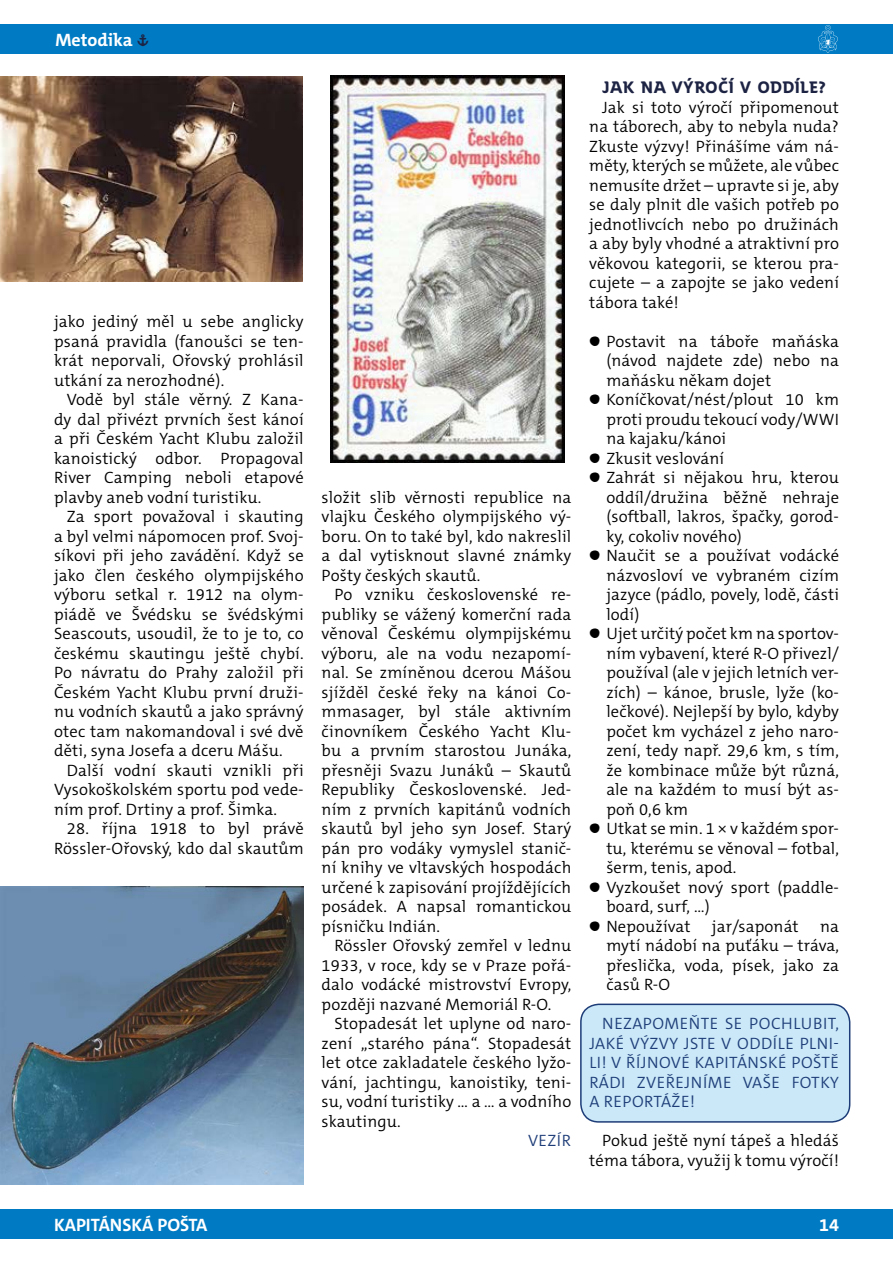
<style>
.page{position:relative;width:893px;height:1263px;background:#fff}
.page>*{position:absolute;margin:0;border:0;box-sizing:border-box;transform-origin:0 0}
.t1{font:700 18px "The Mix C5";color:#fff}
.t2{font:300 16.5px/19.5px "The Mix C5";letter-spacing:.01em;color:#000;text-align:justify}
.t3{font:300 16.5px/19.5px "The Mix C5";letter-spacing:.03em;color:#1e3d78;text-align:justify}
.t4{font:700 16.5px "SKAUT";color:#1d2343}
.s1{font-family:"SKAUT";font-size:16.5px;color:#1d2343}
.s2{font-family:"SKAUT";font-weight:700}
</style>
<div class="page">
<div style="left:581px;top:1004px;width:269px;height:118px;background:#cae8f8;border-radius:18px"></div>
<div style="left:580px;top:1003px;width:270px;height:120px;border:2px solid #1e3d78;border-radius:18px"></div>
<div style="left:0;top:1209px;width:893px;height:30px;background:#007bc3"></div>
<div style="left:0;top:24px;width:893px;height:30px;background:#007bc3"></div>
<svg style="left:818px;top:25px;width:20px;height:28px"></svg>
<img style="left:0;top:76px;width:303px;height:206px">
<img style="left:330px;top:75px;width:235px;height:387px">
<img style="left:0;top:886px;width:304px;height:298px">
<p class="t1" style="left:55px;top:28px;width:95px">Metodika <span class="s1">»</span></p>
<p class="t2" style="left:54px;top:312px;width:251px">jako jediný měl u sebe anglicky psaná pravidla (fanoušci se ten&shy;krát neporvali, Ořovský prohlásil utkání za nerozhodné).</p>
<p class="t2" style="left:54px;top:390px;width:251px;text-indent:13px">Vodě byl stále věrný. Z Kana&shy;dy dal přivézt prvních šest kánoí a při Českém Yacht Klubu založil kanoistický odbor. Propagoval River Camping neboli etapové plavby aneb vodní turistiku.</p>
<p class="t2" style="left:54px;top:507px;width:251px;text-indent:13px">Za sport považoval i skauting a byl velmi nápomocen prof. Svoj&shy;síkovi při jeho zavádění. Když se jako člen českého olympijského výboru setkal r. 1912 na olym&shy;piádě ve Švédsku se švédskými Seascouts, usoudil, že to je to, co českému skautingu ještě chybí.<br>Po návratu do Prahy založil při Českém Yacht Klubu první druži&shy;nu vodních skautů a jako správný otec tam nakomandoval i své dvě děti, syna Josefa a dceru Mášu.</p>
<p class="t2" style="left:54px;top:760px;width:251px;text-indent:13px">Další vodní skauti vznikli při Vysokoškolském sportu pod vede&shy;ním prof. Drtiny a prof. Šimka.</p>
<p class="t2" style="left:54px;top:819px;width:251px;text-align:right">28. října 1918 to byl právě<br>Rössler-Ořovský, kdo dal skautům</p>
<p class="t2" style="left:322px;top:487px;width:251px">složit slib věrnosti republice na vlajku Českého olympijského vý&shy;boru. On to také byl, kdo nakreslil a dal vytisknout slavné známky Pošty českých skautů.</p>
<p class="t2" style="left:322px;top:585px;width:251px;text-indent:13px">Po vzniku československé re&shy;publiky se vážený komerční rada věnoval Českému olympijskému výboru, ale na vodu nezapomí&shy;nal. Se zmíněnou dcerou Mášou sjížděl české řeky na kánoi Co&shy;mmasager, byl stále aktivním činovníkem Českého Yacht Klu&shy;bu a prvním starostou Junáka, přesněji Svazu Junáků – Skautů Republiky Československé. Jed&shy;ním z prvních kapitánů vodních skautů byl jeho syn Josef. Starý pán pro vodáky vymyslel stanič&shy;ní knihy ve vltavských hospodách určené k zapisování projíždějících posádek. A napsal romantickou písničku Indián.</p>
<p class="t2" style="left:322px;top:936px;width:251px;text-indent:13px">Rössler Ořovský zemřel v lednu 1933, v roce, kdy se v Praze pořá&shy;dalo vodácké mistrovství Evropy, později nazvané Memoriál R-O.</p>
<p class="t2" style="left:322px;top:1014px;width:251px;text-indent:13px">Stopadesát let uplyne od naro&shy;zení „starého pána“. Stopadesát let otce zakladatele českého lyžo&shy;vání, jachtingu, kanoistiky, teni&shy;su, vodní turistiky ... a ... a vodního skautingu.</p>
<p class="t3" style="left:528px;top:1131px;width:45px">VEZÍR</p>
<p class="t4" style="left:602px;top:77px;width:225px">JAK NA VÝROČÍ V ODDÍLE?</p>
<p class="t2" style="left:589px;top:97px;width:251px;text-indent:13px">Jak si toto výročí připomenout na táborech, aby to nebyla nuda?<br>Zkuste výzvy! Přinášíme vám ná&shy;měty, kterých se můžete, ale vůbec nemusíte držet – upravte si je, aby se daly plnit dle vašich potřeb po jednotlivcích nebo po družinách a aby byly vhodné a atraktivní pro věkovou kategorii, se kterou pra&shy;cujete – a zapojte se jako vedení tábora také!</p>
<p class="t2" style="left:589px;top:332px;width:251px"><span class="s2">¶</span> Postavit na táboře maňáska</p>
<p class="t2" style="left:606px;top:351px;width:234px">(návod najdete zde) nebo na</p>
<p class="t2" style="left:606px;top:371px;width:166px">maňásku někam dojet</p>
<p class="t2" style="left:589px;top:390px;width:251px"><span class="s2">¶</span> Koníčkovat/nést/plout 10 km</p>
<p class="t2" style="left:606px;top:410px;width:234px">proti proudu tekoucí vody/WWI</p>
<p class="t2" style="left:606px;top:429px;width:121px">na kajaku/kánoi</p>
<p class="t2" style="left:589px;top:449px;width:136px"><span class="s2">¶</span> Zkusit veslování</p>
<p class="t2" style="left:589px;top:468px;width:251px"><span class="s2">¶</span> Zahrát si nějakou hru, kterou</p>
<p class="t2" style="left:606px;top:488px;width:234px">oddíl/družina běžně nehraje</p>
<p class="t2" style="left:606px;top:507px;width:234px">(softball, lakros, špačky, gorod-</p>
<p class="t2" style="left:606px;top:527px;width:137px">ky, cokoliv nového)</p>
<p class="t2" style="left:589px;top:546px;width:251px"><span class="s2">¶</span> Naučit se a používat vodácké</p>
<p class="t2" style="left:606px;top:566px;width:234px">názvosloví ve vybraném cizím</p>
<p class="t2" style="left:606px;top:585px;width:234px">jazyce (pádlo, povely, lodě, části</p>
<p class="t2" style="left:606px;top:605px;width:35px">lodí)</p>
<p class="t2" style="left:589px;top:624px;width:251px"><span class="s2">¶</span> Ujet určitý počet km na sportov-</p>
<p class="t2" style="left:606px;top:644px;width:234px">ním vybavení, které R-O přivezl/</p>
<p class="t2" style="left:606px;top:663px;width:234px">používal (ale v jejich letních ver-</p>
<p class="t2" style="left:606px;top:683px;width:234px">zích) – kánoe, brusle, lyže (ko-</p>
<p class="t2" style="left:606px;top:702px;width:234px">lečkové). Nejlepší by bylo, kdyby</p>
<p class="t2" style="left:606px;top:722px;width:234px">počet km vycházel z jeho naro-</p>
<p class="t2" style="left:606px;top:741px;width:234px">zení, tedy např. 29,6 km, s tím,</p>
<p class="t2" style="left:606px;top:761px;width:234px">že kombinace může být různá,</p>
<p class="t2" style="left:606px;top:780px;width:234px">ale na každém to musí být as-</p>
<p class="t2" style="left:606px;top:800px;width:83px">poň 0,6 km</p>
<p class="t2" style="left:589px;top:819px;width:251px"><span class="s2">¶</span> Utkat se min. 1 × v každém spor-</p>
<p class="t2" style="left:606px;top:839px;width:234px">tu, kterému se věnoval – fotbal,</p>
<p class="t2" style="left:606px;top:858px;width:132px">šerm, tenis, apod.</p>
<p class="t2" style="left:589px;top:878px;width:251px"><span class="s2">¶</span> Vyzkoušet nový sport (paddle-</p>
<p class="t2" style="left:606px;top:897px;width:105px">board, surf, …)</p>
<p class="t2" style="left:589px;top:917px;width:103px"><span class="s2">¶</span> Nepoužívat</p>
<p class="t2" style="left:712px;top:917px;width:88px">jar/saponát</p>
<p class="t2" style="left:606px;top:917px;width:234px;text-indent:214px">na mytí nádobí na puťáku – tráva, přeslička, voda, písek, jako za časů R-O</p>
<p class="t3" style="left:589px;top:1014px;width:251px;text-indent:13px">NEZAPOMEŇTE SE POCHLUBIT, JAKÉ VÝZVY JSTE V ODDÍLE PLNI-LI! V ŘÍJNOVÉ KAPITÁNSKÉ POŠTĚ RÁDI ZVEŘEJNÍME VAŠE FOTKY A REPORTÁŽE!</p>
<p class="t2" style="left:589px;top:1131px;width:251px;text-align:right">Pokud ještě nyní tápeš a hledáš téma tábora, využij k tomu výročí!</p>
<p class="t1" style="left:54px;top:1213px;width:155px">KAPITÁNSKÁ POŠTA</p>
<p class="t1" style="left:819px;top:1213px;width:21px">14</p>
</div>
